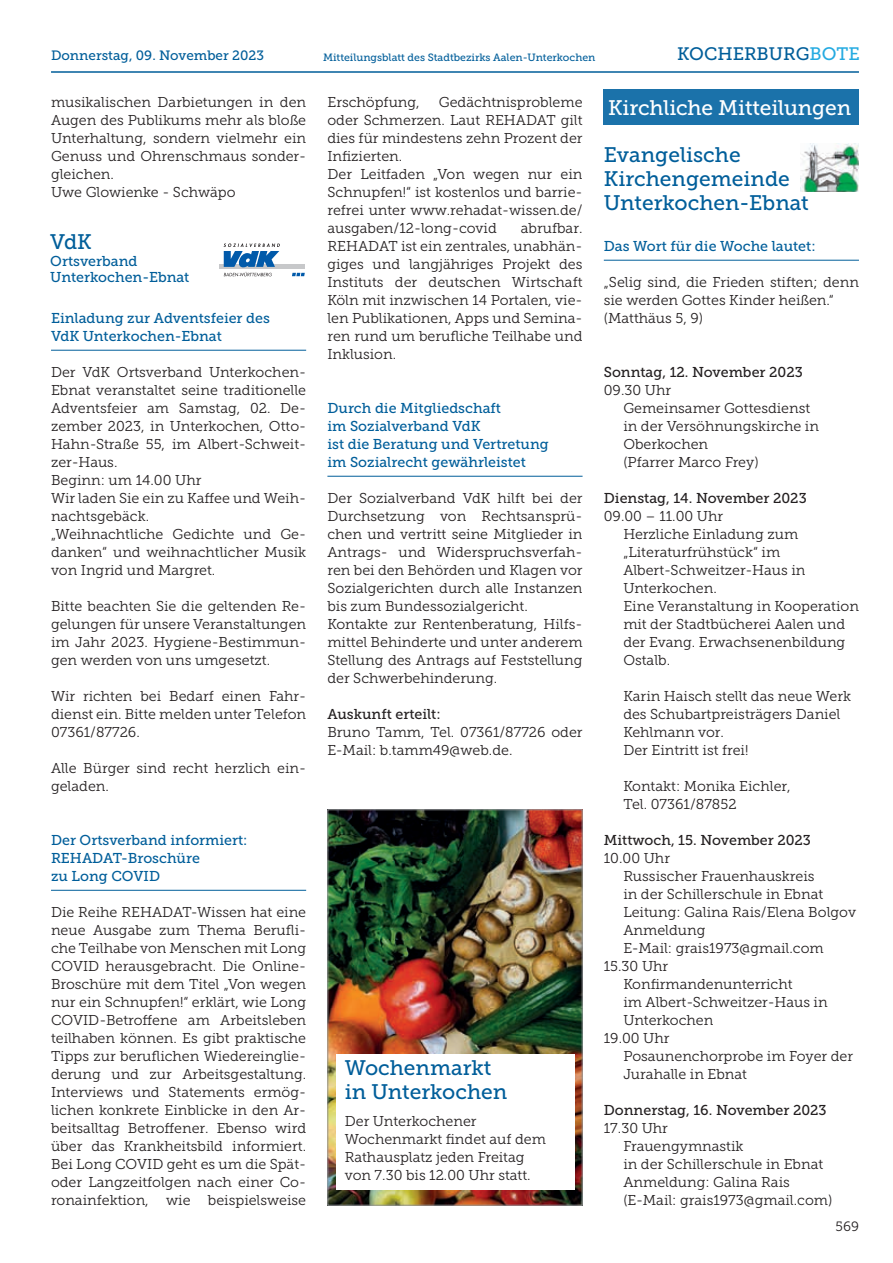
<style>
.page{position:relative;width:893px;height:1263px;background:#fff}
.page>*{position:absolute;margin:0;border:0;box-sizing:border-box;transform-origin:0 0}
.t1{font:21px/24px "Museo Slab 500";color:#005e9a}
.t2{font:21px "Museo Slab 500";letter-spacing:-.005em;color:#fff}
.t3{font:18px "Museo Slab 500";color:#005e9a}
.t4{font:14.25px/18px "Museo Slab 300";color:#231f20}
.t5{font:14.25px/18px "Museo Slab 500";color:#005e9a}
.t6{font:14.25px "Museo Slab 500";color:#231f20}
.t7{font:13.5px "Museo Slab 500";color:#005e9a}
.t8{font:13.5px "Museo Slab 300";color:#231f20}
.t9{font:10.5px "Museo Slab 500";color:#005e9a}
.s1{color:#24aae1}
</style>
<div class="page">
<hr style="left:51px;top:71px;width:808px;height:2px;background:#005e9a">
<hr style="left:51px;top:350px;width:255px;height:1px;background:#005e9a">
<hr style="left:51px;top:890px;width:255px;height:1px;background:#005e9a">
<hr style="left:327px;top:476px;width:256px;height:1px;background:#005e9a">
<hr style="left:604px;top:260px;width:255px;height:1px;background:#005e9a">
<div style="left:219px;top:264px;width:86px;height:5px;background:#c7c8ca"></div>
<svg style="left:224px;top:243px;width:56px;height:33px"></svg>
<svg style="left:292px;top:273px;width:13px;height:3px"></svg>
<div style="left:604px;top:89px;width:255px;height:36px;background:#1b72aa"></div>
<img style="left:800px;top:143px;width:59px;height:49px">
<img style="left:329px;top:811px;width:252px;height:392px">
<div style="left:327px;top:809px;width:256px;height:396px;border:1px solid #939598"></div>
<div style="left:336px;top:1054px;width:238px;height:135px;background:#fff"></div>
<p class="t7" style="left:51px;top:48px;width:215px">Donnerstag, 09. November 2023</p>
<p class="t9" style="left:323px;top:51px;width:274px">Mitteilungsblatt des Stadtbezirks Aalen-Unterkochen</p>
<p class="t3" style="left:677px;top:44px;width:184px">KOCHERBURG<span class="s1">BOTE</span></p>
<p class="t4" style="left:51px;top:93px;width:257px">musikalischen Darbietungen in den<br>Augen des Publikums mehr als bloße<br>Unterhaltung, sondern vielmehr ein<br>Genuss und Ohrenschmaus sonder&shy;gleichen.<br>Uwe Glowienke - Schwäpo</p>
<h1 class="t1" style="left:50px;top:230px;width:43px">VdK</h1>
<p class="t5" style="left:50px;top:252px;width:141px;line-height:16.5px">Ortsverband<br>Unterkochen-Ebnat</p>
<p class="t5" style="left:51px;top:309px;width:220px">Einladung zur Adventsfeier des<br>VdK Unterkochen-Ebnat</p>
<p class="t4" style="left:51px;top:363px;width:257px">Der VdK Ortsverband Unterkochen-<br>Ebnat veranstaltet seine traditionelle<br>Adventsfeier am Samstag, 02. De&shy;zember 2023, in Unterkochen, Otto-<br>Hahn-Straße 55, im Albert-Schweit&shy;zer-Haus.<br>Beginn: um 14.00 Uhr<br>Wir laden Sie ein zu Kaffee und Weih&shy;nachtsgebäck.<br>„Weihnachtliche Gedichte und Ge&shy;danken“ und weihnachtlicher Musik von Ingrid und Margret.</p>
<p class="t4" style="left:51px;top:597px;width:257px;text-align:justify">Bitte beachten Sie die geltenden Re&shy;gelungen für unsere Veranstaltungen im Jahr 2023. Hygiene-Bestimmun&shy;gen werden von uns umgesetzt.</p>
<p class="t4" style="left:51px;top:687px;width:257px;text-align:justify">Wir richten bei Bedarf einen Fahr&shy;dienst ein. Bitte melden unter Telefon 07361/87726.</p>
<p class="t4" style="left:51px;top:759px;width:257px">Alle Bürger sind recht herzlich ein&shy;geladen.</p>
<p class="t5" style="left:51px;top:831px;width:198px">Der Ortsverband informiert:<br>REHADAT-Broschüre<br>zu Long COVID</p>
<p class="t4" style="left:51px;top:903px;width:257px;text-align:justify">Die Reihe REHADAT-Wissen hat eine neue Ausgabe zum Thema Berufli&shy;che Teilhabe von Menschen mit Long COVID herausgebracht. Die Online-Broschüre mit dem Titel „Von wegen nur ein Schnupfen!“ erklärt, wie Long COVID-Betroffene am Arbeitsleben teilhaben können. Es gibt praktische Tipps zur beruflichen Wiedereinglie&shy;derung und zur Arbeitsgestaltung.<br>Interviews und Statements ermög&shy;lichen konkrete Einblicke in den Ar&shy;beitsalltag Betroffener. Ebenso wird über das Krankheitsbild informiert.<br>Bei Long COVID geht es um die Spät&shy;oder Langzeitfolgen nach einer Co&shy;ronainfektion, wie beispielsweise</p>
<p class="t4" style="left:327px;top:93px;width:257px;text-indent:111px">Gedächtnisprobleme oder Schmerzen. Laut REHADAT gilt dies für mindestens zehn Prozent der<br>Infizierten.<br>Der Leitfaden „Von wegen nur ein<br>Schnupfen!“ ist kostenlos und barrie&shy;refrei unter www.rehadat-wissen.de/ ausgaben/12-long-covid</p>
<p class="t4" style="left:327px;top:93px;width:94px">Erschöpfung,</p>
<p class="t4" style="left:327px;top:219px;width:257px;text-align:justify;text-indent:193px">abrufbar.<br>REHADAT ist ein zentrales, unabhän&shy;giges und langjähriges Projekt des Instituts der deutschen Wirtschaft Köln mit inzwischen 14 Portalen, vie&shy;len Publikationen, Apps und Semina&shy;ren rund um berufliche Teilhabe und Inklusion.</p>
<p class="t5" style="left:327px;top:399px;width:223px">Durch die Mitgliedschaft<br>im Sozialverband VdK<br>ist die Beratung und Vertretung im Sozialrecht gewährleistet</p>
<p class="t4" style="left:327px;top:489px;width:257px">Der Sozialverband VdK hilft bei der Durchsetzung von Rechtsansprü&shy;chen und vertritt seine Mitglieder in Antrags- und Widerspruchsverfah&shy;ren bei den Behörden und Klagen vor Sozialgerichten durch alle Instanzen bis zum Bundessozialgericht.<br>Kontakte zur Rentenberatung, Hilfs&shy;mittel Behinderte und unter anderem Stellung des Antrags auf Feststellung der Schwerbehinderung.</p>
<p class="t6" style="left:327px;top:706px;width:115px">Auskunft erteilt:</p>
<p class="t4" style="left:327px;top:723px;width:257px">Bruno Tamm, Tel. 07361/87726 oder<br>E-Mail: b.tamm49@web.de.</p>
<h1 class="t1" style="left:345px;top:1056px;width:164px">Wochenmarkt in Unterkochen</h1>
<p class="t4" style="left:345px;top:1113px;width:203px">Der Unterkochener<br>Wochenmarkt findet auf dem<br>Rathausplatz jeden Freitag von 7.30 bis 12.00 Uhr statt.</p>
<h1 class="t2" style="left:608px;top:96px;width:245px">Kirchliche Mitteilungen</h1>
<h1 class="t1" style="left:604px;top:143px;width:207px">Evangelische<br>Kirchengemeinde<br>Unterkochen-Ebnat</h1>
<p class="t5" style="left:604px;top:237px;width:213px">Das Wort für die Woche lautet:</p>
<p class="t4" style="left:604px;top:273px;width:257px">„Selig sind, die Frieden stiften; denn sie werden Gottes Kinder heißen.“ (Matthäus 5, 9)</p>
<p class="t6" style="left:604px;top:364px;width:200px">Sonntag, 12. November 2023</p>
<p class="t4" style="left:623px;top:381px;width:197px;text-indent:-19px">09.30 Uhr<br>Gemeinsamer Gottesdienst in der Versöhnungskirche in<br>Oberkochen<br>(Pfarrer Marco Frey)</p>
<p class="t6" style="left:604px;top:490px;width:204px">Dienstag, 14. November 2023</p>
<p class="t4" style="left:623px;top:507px;width:237px;text-indent:-19px">09.00 – 11.00 Uhr<br>Herzliche Einladung zum „Literaturfrühstück“ im<br>Albert-Schweitzer-Haus in<br>Unterkochen.<br>Eine Veranstaltung in Kooperation mit der Stadtbücherei Aalen und der Evang. Erwachsenenbildung<br>Ostalb.</p>
<p class="t4" style="left:623px;top:687px;width:229px">Karin Haisch stellt das neue Werk des Schubartpreisträgers Daniel<br>Kehlmann vor.<br>Der Eintritt ist frei!</p>
<p class="t4" style="left:623px;top:777px;width:169px">Kontakt: Monika Eichler,<br>Tel. 07361/87852</p>
<p class="t6" style="left:604px;top:832px;width:209px">Mittwoch, 15. November 2023</p>
<p class="t4" style="left:604px;top:849px;width:68px">10.00 Uhr</p>
<p class="t4" style="left:623px;top:867px;width:193px">Russischer Frauenhauskreis</p>
<p class="t4" style="left:623px;top:885px;width:201px">in der Schillerschule in Ebnat</p>
<p class="t4" style="left:623px;top:903px;width:234px">Leitung: Galina Rais/Elena Bolgov</p>
<p class="t4" style="left:623px;top:921px;width:84px">Anmeldung</p>
<p class="t4" style="left:623px;top:939px;width:202px">E-Mail: grais1973@gmail.com</p>
<p class="t4" style="left:604px;top:957px;width:66px">15.30 Uhr</p>
<p class="t4" style="left:623px;top:975px;width:171px">Konfirmandenunterricht</p>
<p class="t4" style="left:623px;top:993px;width:206px">im Albert-Schweitzer-Haus in</p>
<p class="t4" style="left:623px;top:1011px;width:92px">Unterkochen</p>
<p class="t4" style="left:604px;top:1029px;width:67px">19.00 Uhr</p>
<p class="t4" style="left:623px;top:1047px;width:231px">Posaunenchorprobe im Foyer der</p>
<p class="t4" style="left:623px;top:1065px;width:125px">Jurahalle in Ebnat</p>
<p class="t6" style="left:604px;top:1102px;width:224px">Donnerstag, 16. November 2023</p>
<p class="t4" style="left:623px;top:1119px;width:211px;text-indent:-19px">17.30 Uhr<br>Frauengymnastik<br>in der Schillerschule in Ebnat<br>Anmeldung: Galina Rais (E-Mail: grais1973@gmail.com)</p>
<p class="t8" style="left:836px;top:1218px;width:25px">569</p>
</div>
